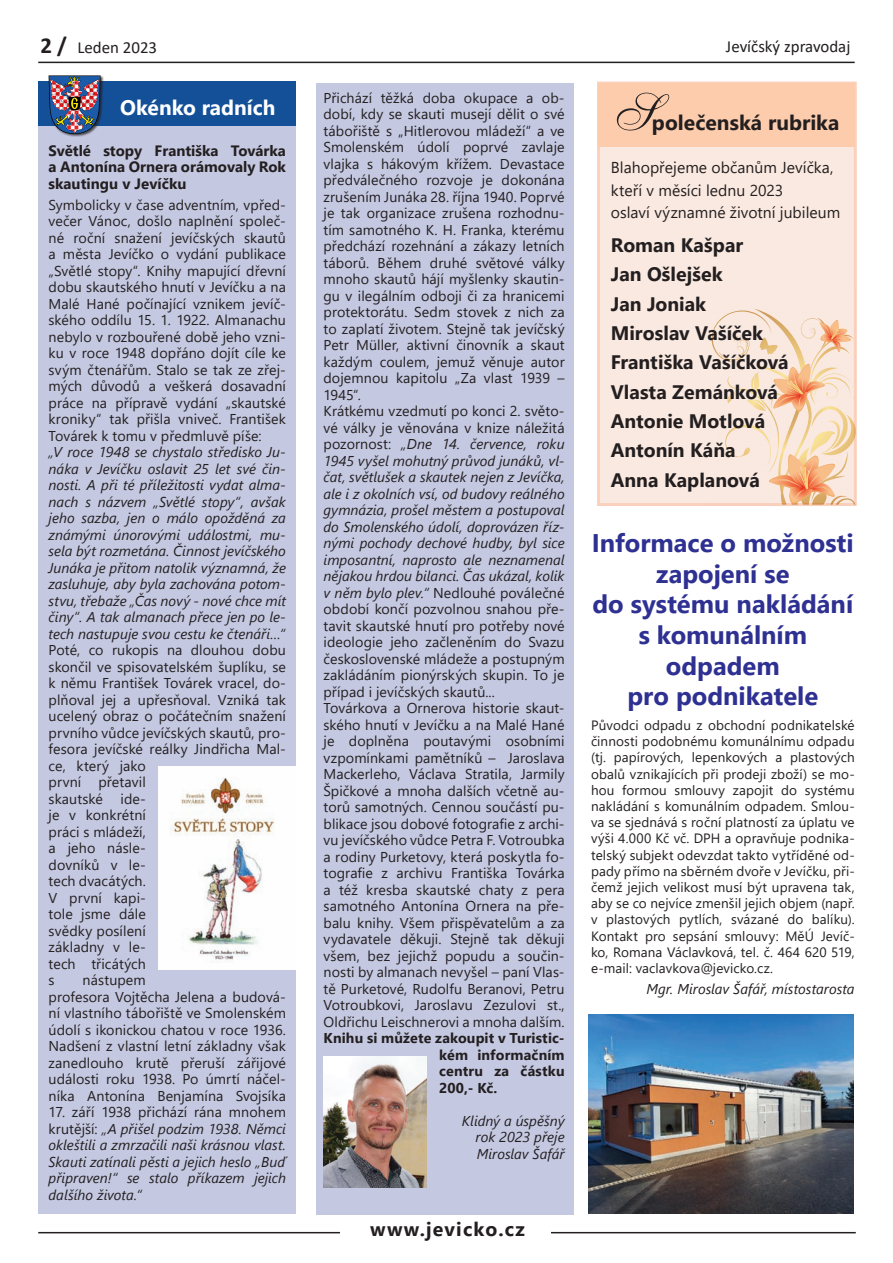
<style>
.page{position:relative;width:893px;height:1263px;background:#fff}
.page>*{position:absolute;margin:0;border:0;box-sizing:border-box;transform-origin:0 0}
.t1{font:51px "English 111 Vivace BT";color:#231f20}
.t2{font:700 25.5px/30.6px "Segoe UI";color:#2e3092;text-align:center}
.t3{font:700 21px "Segoe UI";color:#231f20}
.t4{font:700 21px "Segoe UI";color:#fff}
.t5{font:700 19.5px/29.4px "Segoe UI";color:#231f20}
.t6{font:700 19.5px "Segoe UI";letter-spacing:.06em;color:#231f20}
.t7{font:16.95px "Calibri";color:#231f20}
.t8{font:15.75px/22.5px "Segoe UI";color:#231f20}
.t9{font:700 15px/16.5px "Segoe UI";color:#231f20;text-align:justify}
.t10{font:14.25px/16.5px "Segoe UI";letter-spacing:.005em;color:#231f20}
.t11{font:italic 14.25px/16.5px "Segoe UI";letter-spacing:.005em;color:#231f20;text-align:justify}
.t12{font:700 14.25px/16.5px "Segoe UI";letter-spacing:.01em;color:#231f20;text-align:justify}
.t13{font:13.5px/16.2px "Segoe UI";letter-spacing:.005em;color:#231f20;text-align:justify}
.s1{font-weight:700;font-size:22.95px}
.s2{font-style:normal}
.s3{font-style:italic}
</style>
<div class="page">
<hr style="left:38px;top:1232px;width:818px;height:1px;background:#231f20">
<div style="left:340px;top:1225px;width:211px;height:28px;background:#fff"></div>
<hr style="left:38px;top:62px;width:817px;height:1px;background:#231f20">
<div style="left:597px;top:82px;width:260px;height:424px;background:#fae9e0"></div>
<svg style="left:707px;top:287px;width:149px;height:218px"></svg>
<div style="left:598px;top:83px;width:257px;height:63px;background:#fcccad"></div>
<div style="left:316px;top:83px;width:258px;height:1131px;background:#c4c8e1"></div>
<div style="left:38px;top:82px;width:258px;height:1132px;background:#c4c8e1"></div>
<div style="left:38px;top:82px;width:258px;height:44px;background:#145098"></div>
<div style="left:48px;top:75px;width:56px;height:62px;background:#231f20;opacity:.75"></div>
<img style="left:49px;top:75px;width:52px;height:59px">
<img style="left:324px;top:1057px;width:102px;height:130px">
<img style="left:159px;top:766px;width:137px;height:203px">
<img style="left:588px;top:1014px;width:265px;height:199px">
<p class="t7" style="left:40px;top:36px;width:118px"><span class="s1">2 /</span> Leden 2023</p>
<h3 class="t4" style="left:120px;top:87px;width:157px">Okénko radních</h3>
<p class="t9" style="left:49px;top:141px;width:239px">Světlé stopy Františka Továrka a Antonína Ornera orámovaly Rok skautingu v Jevíčku</p>
<p class="t10" style="left:49px;top:195px;width:239px;text-align:justify">Symbolicky v čase adventním, vpřed&shy;večer Vánoc, došlo naplnění společ&shy;né roční snažení jevíčských skautů a města Jevíčko o vydání publikace „Světlé stopy“. Knihy mapující dřevní dobu skautského hnutí v Jevíčku a na Malé Hané počínající vznikem jevíč&shy;ského oddílu 15. 1. 1922. Almanachu nebylo v rozbouřené době jeho vzni&shy;ku v roce 1948 dopřáno dojít cíle ke svým čtenářům. Stalo se tak ze zřej&shy;mých důvodů a veškerá dosavadní práce na přípravě vydání „skautské kroniky“ tak přišla vniveč. František Továrek k tomu v předmluvě píše:</p>
<p class="t11" style="left:49px;top:442px;width:239px">„V roce 1948 se chystalo středisko Ju&shy;náka v Jevíčku oslavit 25 let své čin&shy;nosti. A při té příležitosti vydat alma&shy;nach s názvem „Světlé stopy“, avšak jeho sazba, jen o málo opožděná za známými únorovými událostmi, mu&shy;sela být rozmetána. Činnost jevíčského Junáka je přitom natolik významná, že zasluhuje, aby byla zachována potom&shy;stvu, třebaže „Čas nový - nové chce mít činy“. A tak almanach přece jen po le&shy;tech nastupuje svou cestu ke čtenáři…“</p>
<p class="t10" style="left:49px;top:641px;width:239px">Poté, co rukopis na dlouhou dobu skončil ve spisovatelském šuplíku, se k němu František Továrek vracel, do&shy;plňoval jej a upřesňoval. Vzniká tak ucelený obraz o počátečním snažení prvního vůdce jevíčských skautů, pro&shy;fesora jevíčské reálky Jindřicha Mal&shy;ce, který jako<br>první přetavil<br>skautské ide-<br>je v konkrétní<br>práci s mládeží,<br>a jeho násle-<br>dovníků v le-<br>tech dvacátých.<br>V první kapi-<br>tole jsme dále<br>svědky posílení<br>základny v le-<br>tech třicátých<br>s</p>
<p class="t10" style="left:49px;top:971px;width:239px;text-indent:34px">nástupem<br>profesora Vojtěcha Jelena a budová&shy;ní vlastního tábořiště ve Smolenském údolí s ikonickou chatou v roce 1936.<br>Nadšení z vlastní letní základny však zanedlouho krutě přeruší zářijové události roku 1938. Po úmrtí náčel&shy;níka Antonína Benjamína Svojsíka</p>
<p class="t11" style="left:49px;top:1102px;width:239px"><span class="s2">17. září 1938 přichází rána mnohem krutější:</span> „A přišel podzim 1938. Němci okleštili a zmrzačili naši krásnou vlast.<br>Skauti zatínali pěsti a jejich heslo „Buď připraven!“ se stalo příkazem jejich dalšího života.“</p>
<p class="t10" style="left:323px;top:88px;width:243px">Přichází těžká doba okupace a ob&shy;dobí, kdy se skauti musejí dělit o své tábořiště s „Hitlerovou mládeží“ a ve Smolenském údolí poprvé zavlaje vlajka s hákovým křížem. Devastace předválečného rozvoje je dokonána zrušením Junáka 28. října 1940. Poprvé je tak organizace zrušena rozhodnu&shy;tím samotného K. H. Franka, kterému předchází rozehnání a zákazy letních táborů. Během druhé světové války mnoho skautů hájí myšlenky skautin&shy;gu v ilegálním odboji či za hranicemi protektorátu. Sedm stovek z nich za to zaplatí životem. Stejně tak jevíčský Petr Müller, aktivní činovník a skaut každým coulem, jemuž věnuje autor dojemnou kapitolu „Za vlast 1939 – 1945“.<br>Krátkému vzedmutí po konci 2. světo&shy;vé války je věnována v knize náležitá pozornost: <span class="s3">„Dne 14. července, roku 1945 vyšel mohutný průvod junáků, vl&shy;čat, světlušek a skautek nejen z Jevíčka, ale i z okolních vsí, od budovy reálného gymnázia, prošel městem a postupoval do Smolenského údolí, doprovázen říz&shy;nými pochody dechové hudby, byl sice imposantní, naprosto ale neznamenal nějakou hrdou bilanci. Čas ukázal, kolik v něm bylo plev.“</span> Nedlouhé poválečné období končí pozvolnou snahou pře&shy;tavit skautské hnutí pro potřeby nové ideologie jeho začleněním do Svazu československé mládeže a postupným zakládáním pionýrských skupin. To je případ i jevíčských skautů...<br>Továrkova a Ornerova historie skaut&shy;ského hnutí v Jevíčku a na Malé Hané je doplněna poutavými osobními vzpomínkami pamětníků – Jaroslava Mackerleho, Václava Stratila, Jarmily Špičkové a mnoha dalších včetně au&shy;torů samotných. Cennou součástí pu&shy;blikace jsou dobové fotografie z archi&shy;vu jevíčského vůdce Petra F. Votroubka a rodiny Purketovy, která poskytla fo&shy;tografie z archivu Františka Továrka a též kresba skautské chaty z pera samotného Antonína Ornera na pře&shy;balu knihy. Všem přispěvatelům a za vydavatele děkuji. Stejně tak děkuji všem, bez jejichž popudu a součin&shy;nosti by almanach nevyšel – paní Vlas&shy;tě Purketové, Rudolfu Beranovi, Petru Votroubkovi, Jaroslavu Zezulovi st., Oldřichu Leischnerovi a mnoha dalším.</p>
<p class="t12" style="left:439px;top:1029px;width:127px;text-indent:-116px">Knihu si můžete zakoupit v Turistic&shy;kém informačním centru za částku 200,- Kč.</p>
<p class="t11" style="left:475px;top:1110px;width:91px;text-indent:-14px">Klidný a úspěšný rok 2023 přeje Miroslav Šafář</p>
<h3 class="t6" style="left:370px;top:1210px;width:156px">www.jevicko.cz</h3>
<p class="t7" style="left:726px;top:35px;width:126px">Jevíčský zpravodaj</p>
<h1 class="t1" style="left:613px;top:82px;width:42px">S</h1>
<h3 class="t3" style="left:652px;top:103px;width:189px">polečenská rubrika</h3>
<p class="t8" style="left:611px;top:155px;width:231px">Blahopřejeme občanům Jevíčka, kteří v měsíci lednu 2023<br>oslaví významné životní jubileum</p>
<h3 class="t5" style="left:611px;top:229px;width:179px">Roman Kašpar<br>Jan Ošlejšek<br>Jan Joniak<br>Miroslav Vašíček<br>Františka Vašíčková<br>Vlasta Zemánková<br>Antonie Motlová<br>Antonín Káňa<br>Anna Kaplanová</h3>
<h2 class="t2" style="left:592px;top:526px;width:263px">Informace o možnosti zapojení se<br>do systému nakládání s komunálním odpadem<br>pro podnikatele</h2>
<p class="t13" style="left:591px;top:716px;width:265px">Původci odpadu z obchodní podnikatelské činnosti podobnému komunálnímu odpadu (tj. papírových, lepenkových a plastových obalů vznikajících při prodeji zboží) se mo&shy;hou formou smlouvy zapojit do systému nakládání s komunálním odpadem. Smlou&shy;va se sjednává s roční platností za úplatu ve výši 4.000 Kč vč. DPH a opravňuje podnika&shy;telský subjekt odevzdat takto vytříděné od&shy;pady přímo na sběrném dvoře v Jevíčku, při&shy;čemž jejich velikost musí být upravena tak, aby se co nejvíce zmenšil jejich objem (např. v plastových pytlích, svázané do balíku).<br>Kontakt pro sepsání smlouvy: MěÚ Jevíč&shy;ko, Romana Václavková, tel. č. 464 620 519, e-mail: vaclavkova@jevicko.cz.</p>
<p class="t11" style="left:646px;top:978px;width:210px">Mgr. Miroslav Šafář, místostarosta</p>
</div>
